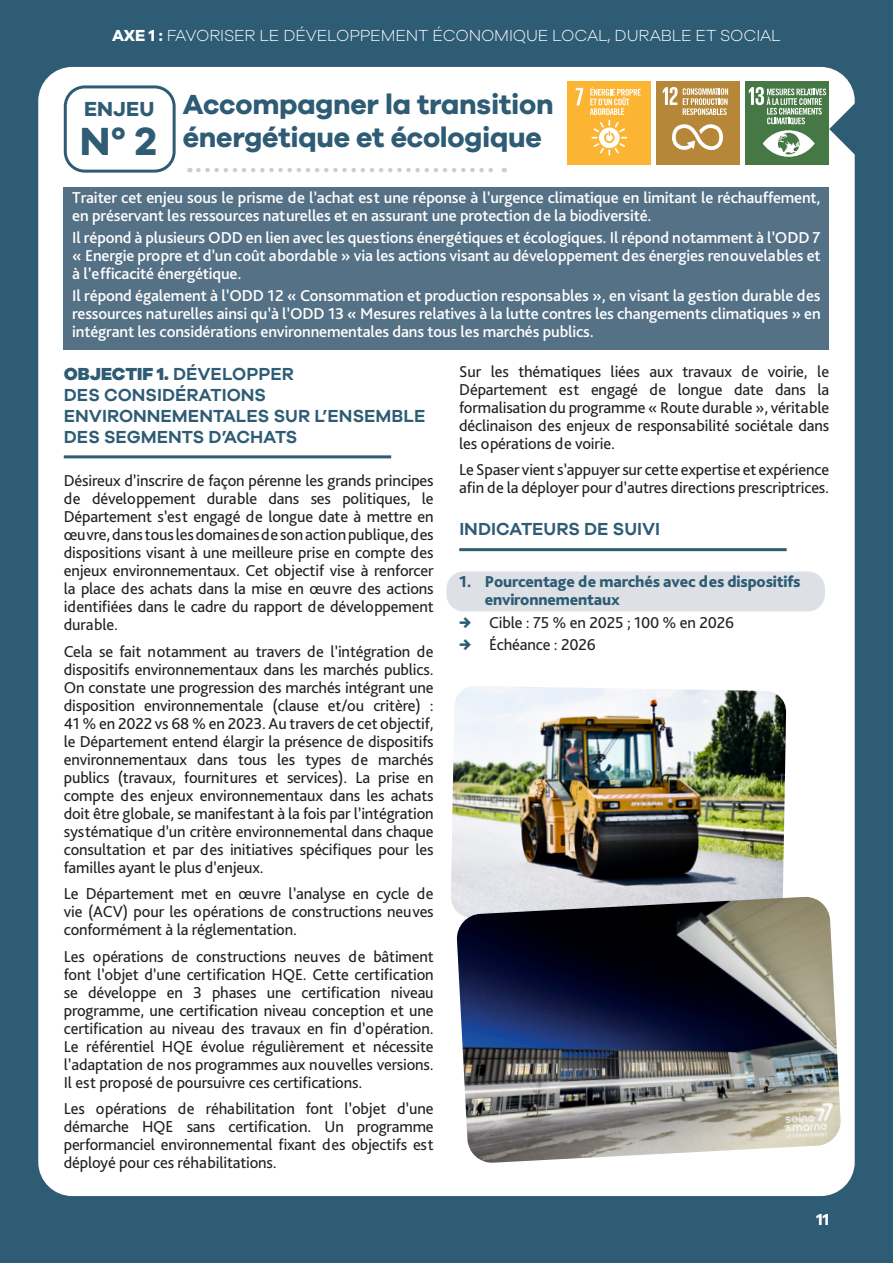
<style>
.page{position:relative;width:893px;height:1263px;background:#2e5c74}
.page>*{position:absolute;margin:0;border:0;box-sizing:border-box;transform-origin:0 0}
.t1{font:700 40.5px "Galano Grotesque";color:#2e5c74}
.t2{font:700 28.5px/33px "Galano Grotesque";letter-spacing:-.01em;color:#2e5c74}
.t3{font:700 21px "Galano Grotesque";letter-spacing:.005em;color:#2e5c74}
.t4{font:600 18px/21px "Galano Grotesque";color:#2e5c74}
.t5{font:800 18px "Galano Grotesque";color:#2e5c74}
.t6{font:16.5px/18px "Bliss Pro";letter-spacing:-.01em;color:#231f20;text-align:justify}
.Intro_axe1{font:500 16.5px/18px "Bliss Pro";letter-spacing:-.01em;color:#fff;text-align:justify}
.t7{font:300 16.5px "Galano Grotesque";letter-spacing:-.01em;color:#fff}
.t8{font:800 16.5px/18px "Bliss Pro";letter-spacing:-.01em;color:#2e5c74}
.t9{font:700 16.5px "Galano Grotesque";color:#fff}
.s1{font-weight:700}
.s2{font-weight:800}
.s3{font-family:"Galano Grotesque";font-weight:700;color:#2e5c74}
</style>
<div class="page">
<div style="left:38px;top:67px;width:817px;height:1129px;background:#fff;border-radius:34px"></div>
<div style="left:567px;top:81px;width:84px;height:84px;background:#fbb533"></div>
<svg style="left:576px;top:88px;width:7px;height:17px"></svg>
<svg style="left:590px;top:87px;width:51px;height:69px"></svg>
<div style="left:656px;top:81px;width:84px;height:84px;background:#b68738"></div>
<svg style="left:672px;top:124px;width:51px;height:26px"></svg>
<svg style="left:663px;top:87px;width:65px;height:28px"></svg>
<div style="left:745px;top:81px;width:84px;height:84px;background:#457844"></div>
<svg style="left:749px;top:86px;width:106px;height:86px"></svg>
<img style="left:451px;top:686px;width:335px;height:224px">
<img style="left:456px;top:897px;width:385px;height:266px">
<svg style="left:198px;top:168px;width:307px;height:4px"></svg>
<div style="left:64px;top:187px;width:765px;height:46px;background:#557186"></div>
<div style="left:64px;top:227px;width:765px;height:64px;background:#557186"></div>
<div style="left:64px;top:285px;width:765px;height:65px;background:#557186"></div>
<hr style="left:64px;top:455px;width:327px;height:3px;background:#2e5c74">
<hr style="left:459px;top:548px;width:328px;height:3px;background:#2e5c74">
<div style="left:446px;top:571px;width:379px;height:40px;background:#dde1e6;border-radius:17px"></div>
<div style="left:64px;top:85px;width:112px;height:88px;border:3px solid #2e5c74;border-radius:20px"></div>
<p class="t7" style="left:112px;top:25px;width:670px"><span class="s1">AXE 1 :</span> FAVORISER LE DÉVELOPPEMENT ÉCONOMIQUE LOCAL, DURABLE ET SOCIAL</p>
<p class="t2" style="left:183px;top:87px;width:372px;text-indent:-55px">2. Accompagner la transition énergétique et écologique</p>
<p class="Intro_axe1" style="left:72px;top:188px;width:750px">Traiter cet enjeu sous le prisme de l’achat est une réponse à l’urgence climatique en limitant le réchauffement, en préservant les ressources naturelles et en assurant une protection de la biodiversité.</p>
<p class="Intro_axe1" style="left:72px;top:228px;width:750px">Il répond à plusieurs ODD en lien avec les questions énergétiques et écologiques. Il répond notamment à l’ODD 7 « Energie propre et d’un coût abordable » via les actions visant au développement des énergies renouvelables et à l’efficacité énergétique.</p>
<p class="Intro_axe1" style="left:72px;top:286px;width:750px">Il répond également à l’ODD 12 « Consommation et production responsables », en visant la gestion durable des ressources naturelles ainsi qu’à l’ODD 13 « Mesures relatives à la lutte contres les changements climatiques » en intégrant les considérations environnementales dans tous les marchés publics.</p>
<p class="t5" style="left:64px;top:362px;width:49px">OBJECTI</p>
<p class="t3" style="left:84px;top:96px;width:72px">ENJEU</p>
<p class="t1" style="left:80px;top:116px;width:79px">N° 2</p>
<p class="t4" style="left:64px;top:362px;width:363px;text-indent:79px"><span class="s2">F 1.</span> DÉVELOPPER<br>DES CONSIDÉRATIONS<br>ENVIRONNEMENTALES SUR L’ENSEMBLE<br>DES SEGMENTS D’ACHATS</p>
<p class="t6" style="left:64px;top:471px;width:371px">Désireux d’inscrire de façon pérenne les grands principes de développement durable dans ses politiques, le Département s’est engagé de longue date à mettre en œuvre, dans tous les domaines de son action publique, des dispositions visant à une meilleure prise en compte des enjeux environnementaux. Cet objectif vise à renforcer la place des achats dans la mise en œuvre des actions identifiées dans le cadre du rapport de développement durable.</p>
<p class="t6" style="left:64px;top:642px;width:372px">Cela se fait notamment au travers de l’intégration de dispositifs environnementaux dans les marchés publics.<br>On constate une progression des marchés intégrant une disposition environnementale (clause et/ou critère) :<br>41 % en 2022 vs 68 % en 2023. Au travers de cet objectif, le Département entend élargir la présence de dispositifs environnementaux dans tous les types de marchés publics (travaux, fournitures et services). La prise en compte des enjeux environnementaux dans les achats doit être globale, se manifestant à la fois par l’intégration systématique d’un critère environnemental dans chaque consultation et par des initiatives spécifiques pour les familles ayant le plus d’enjeux.</p>
<p class="t6" style="left:64px;top:884px;width:371px">Le Département met en œuvre l’analyse en cycle de vie (ACV) pour les opérations de constructions neuves conformément à la réglementation.</p>
<p class="t6" style="left:64px;top:947px;width:371px">Les opérations de constructions neuves de bâtiment font l’objet d’une certification HQE. Cette certification se développe en 3 phases une certification niveau programme, une certification niveau conception et une certification au niveau des travaux en fin d’opération.<br>Le référentiel HQE évolue régulièrement et nécessite l’adaptation de nos programmes aux nouvelles versions.<br>Il est proposé de poursuivre ces certifications.</p>
<p class="t6" style="left:64px;top:1099px;width:371px">Les opérations de réhabilitation font l’objet d’une démarche HQE sans certification. Un programme performanciel environnemental fixant des objectifs est déployé pour ces réhabilitations.</p>
<p class="t6" style="left:459px;top:362px;width:371px">Sur les thématiques liées aux travaux de voirie, le Département est engagé de longue date dans la formalisation du programme « Route durable », véritable déclinaison des enjeux de responsabilité sociétale dans les opérations de voirie.</p>
<p class="t6" style="left:459px;top:460px;width:371px">Le Spaser vient s’appuyer sur cette expertise et expérience afin de la déployer pour d’autres directions prescriptrices.</p>
<p class="t4" style="left:459px;top:518px;width:202px">INDICATEURS DE SUIVI</p>
<p class="t8" style="left:485px;top:572px;width:317px;text-indent:-26px">1. Pourcentage de marchés avec des dispositifs environnementaux</p>
<p class="t6" style="left:459px;top:613px;width:276px"><span class="s3">→</span> Cible : 75 % en 2025 ; 100 % en 2026</p>
<p class="t6" style="left:459px;top:635px;width:138px"><span class="s3">→</span> Échéance : 2026</p>
<p class="t9" style="left:816px;top:1209px;width:14px">11</p>
</div>
